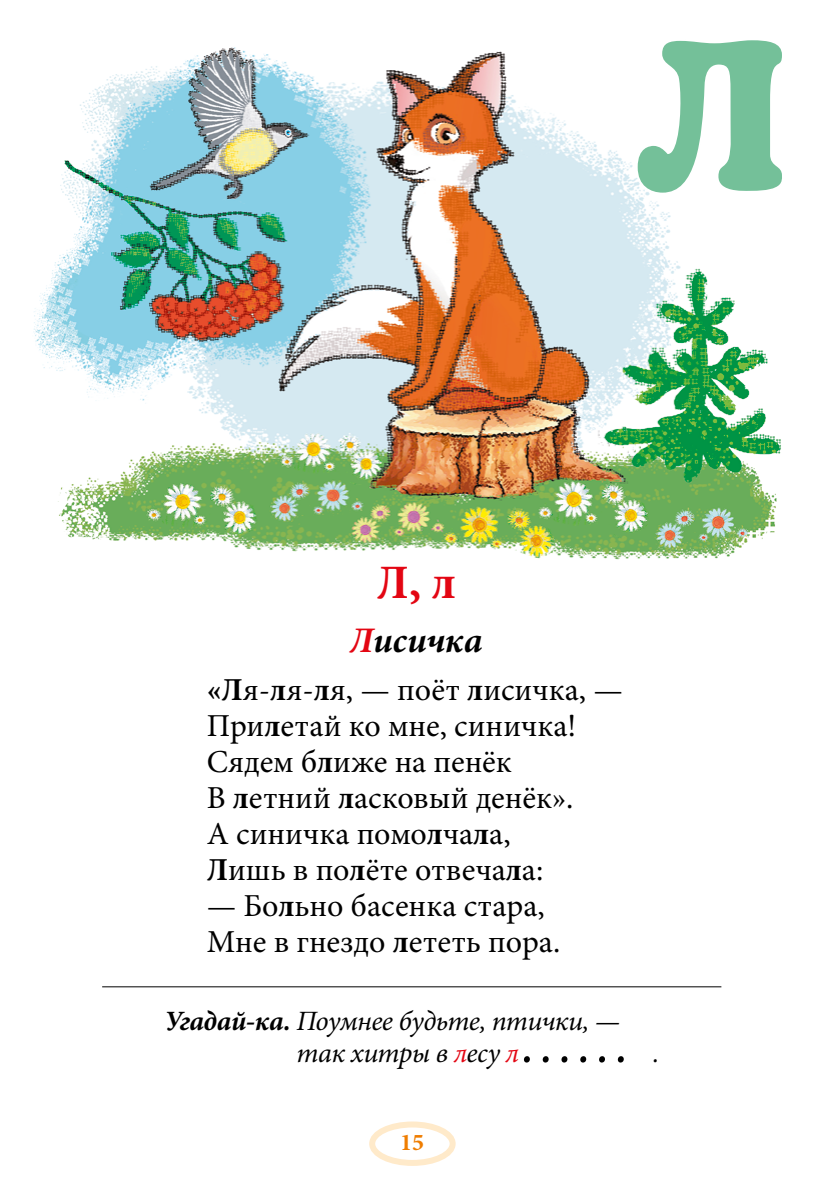
<style>
.page{position:relative;width:823px;height:1191px;background:#fff}
.page>*{position:absolute;margin:0;border:0;box-sizing:border-box;transform-origin:0 0}
.t1{font:700 48px "Minion Pro";color:#e30613}
.t2{font:italic 700 36px "Minion Pro";letter-spacing:-.005em;color:#000}
.t3{font:32px/36px "Minion Pro";color:#000}
.t4{font:italic 28px/32px "Minion Pro";letter-spacing:-.02em;color:#000}
.t5{font:700 24px "Minion Pro";color:#ef7d00}
.s1{color:#e30613}
.s2{font-weight:700}
.s3{font-size:56px}
</style>
<div class="page">
<hr style="left:102px;top:986px;width:619px;height:1px;background:#000">
<img style="left:33px;top:47px;width:748px;height:513px">
<div style="left:369px;top:1121px;width:86px;height:44px;border:6px solid #ffeaca;border-radius:50%"></div>
<svg style="left:634px;top:40px;width:148px;height:156px"></svg>
<h1 class="t1" style="left:376px;top:548px;width:80px">Л, л</h1>
<p class="t2" style="left:350px;top:615px;width:134px"><span class="s1">Л</span>исичка</p>
<p class="t3" style="left:207px;top:671px;width:417px"><span class="s2">«Л</span>я-<span class="s2">л</span>я-<span class="s2">л</span>я, — поёт <span class="s2">л</span>исичка, —<br>При<span class="s2">л</span>етай ко мне, синичка!<br>Сядем б<span class="s2">л</span>иже на пенёк<br>В <span class="s2">л</span>етний <span class="s2">л</span>асковый денёк».<br>А синичка помо<span class="s2">л</span>ча<span class="s2">л</span>а,<br><span class="s2">Л</span>ишь в по<span class="s2">л</span>ёте отвеча<span class="s2">л</span>а:</p>
<p class="t3" style="left:207px;top:887px;width:355px">— Бо<span class="s2">л</span>ьно басенка стара,<br>Мне в гнездо <span class="s2">л</span>ететь пора.</p>
<p class="t4" style="left:296px;top:1005px;width:364px;text-indent:-132px"><span class="s2">Угадай-ка.</span> Поумнее будьте, птички, — так хитры в <span class="s1">л</span>есу <span class="s1">л</span><span class="s3">......</span> .</p>
<p class="t5" style="left:400px;top:1125px;width:25px">15</p>
</div>
